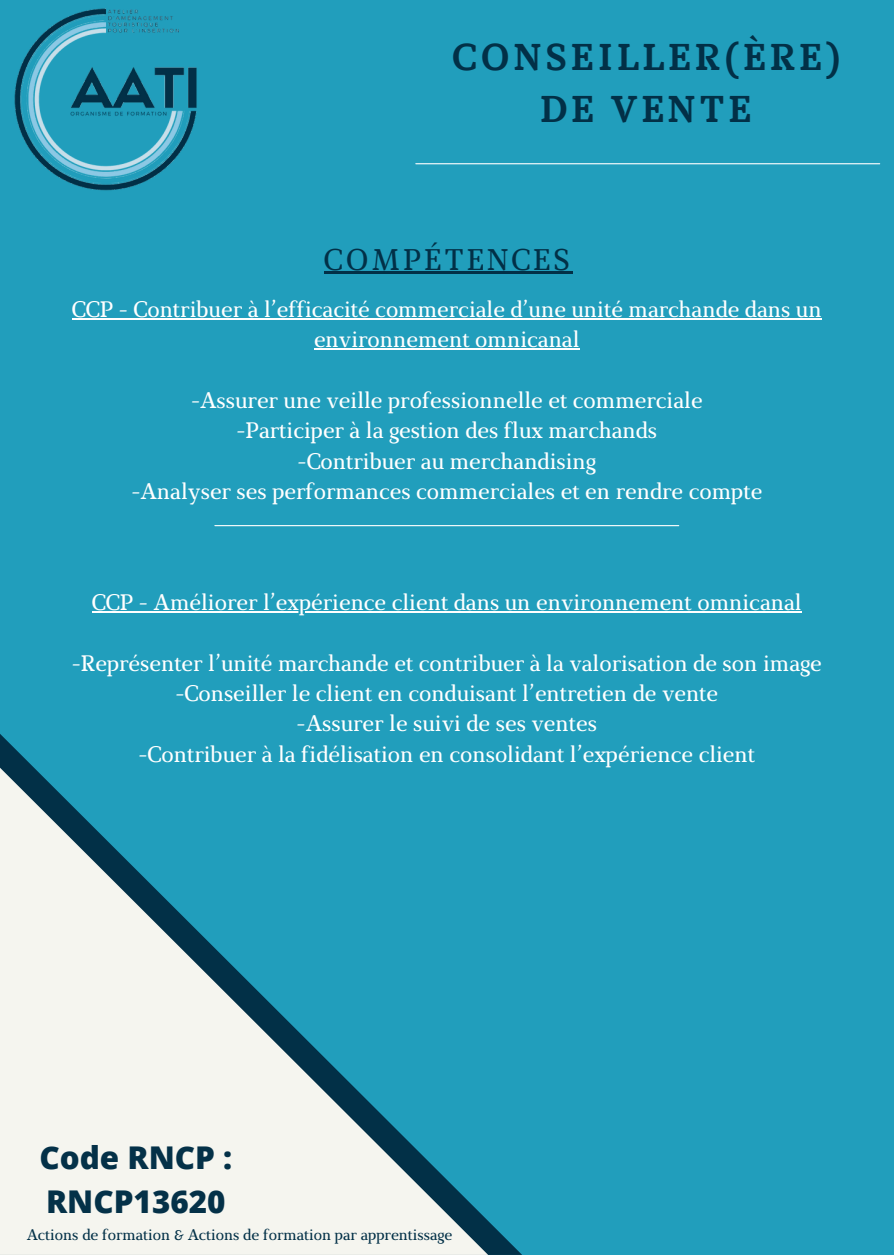
<style>
.page{position:relative;width:894px;height:1255px;background:#fff}
.page>*{position:absolute;margin:0;border:0;box-sizing:border-box;transform-origin:0 0}
.t1{font:700 37.2px/51.8px "Marta";letter-spacing:.1em;color:#023047;text-align:center}
.t2{font:800 31.35px/43.8px "Open Sans";color:#043148}
.t3{font:29.85px "Marta";letter-spacing:.1em;color:#023047}
.t4{font:22.35px/30.3px "Marta";color:#fff;text-align:center}
.t5{font:800 22.35px "Open Sans";color:#043148}
.t6{font:15.15px "Marta";color:#023047}
</style>
<div class="page">
<div style="left:0;top:0;width:893px;height:1254px;background:#219ebc"></div>
<hr style="left:415px;top:163px;width:464px;height:1px;background:#fff">
<img style="left:14px;top:8px;width:183px;height:183px">
<hr style="left:215px;top:525px;width:463px;height:1px;background:#fff">
<hr style="left:324px;top:272px;width:248px;height:2px;background:#023047">
<hr style="left:72px;top:318px;width:749px;height:1px;background:#fff">
<hr style="left:314px;top:348px;width:265px;height:1px;background:#fff">
<hr style="left:92px;top:611px;width:709px;height:1px;background:#fff">
<svg style="left:0;top:734px;width:521px;height:520px"></svg>
<svg style="left:0;top:767px;width:488px;height:487px"></svg>
<h2 class="t1" style="left:452px;top:35px;width:388px">CONSEILLER(ÈRE)<br>DE VENTE</h2>
<h5 class="t3" style="left:324px;top:247px;width:247px">COMPÉTENCES</h5>
<h5 class="t4" style="left:72px;top:296px;width:751px">CCP - Contribuer à l’efficacité commerciale d’une unité marchande dans un environnement omnicanal</h5>
<h5 class="t4" style="left:131px;top:387px;width:632px">-Assurer une veille professionnelle et commerciale<br>-Participer à la gestion des flux marchands<br>-Contribuer au merchandising<br>-Analyser ses performances commerciales et en rendre compte</h5>
<p class="t4" style="left:92px;top:589px;width:711px">CCP - Améliorer l’expérience client dans un environnement omnicanal</p>
<h4 class="t4" style="left:72px;top:650px;width:751px">-Représenter l’unité marchande et contribuer à la valorisation de son image -Conseiller le client en conduisant l’entretien de vente<br>-Assurer le suivi de ses ventes<br>-Contribuer à la fidélisation en consolidant l’expérience client</h4>
<h5 class="t5" style="left:28px;top:1137px;width:272px">Code RNCP : RNCP13620</h5>
<p class="t2" style="left:39px;top:1134px;width:194px">Code RNCP :<br>RNCP13620</p>
<p class="t6" style="left:27px;top:1228px;width:427px">Actions de formation &amp; Actions de formation par apprentissage</p>
</div>
